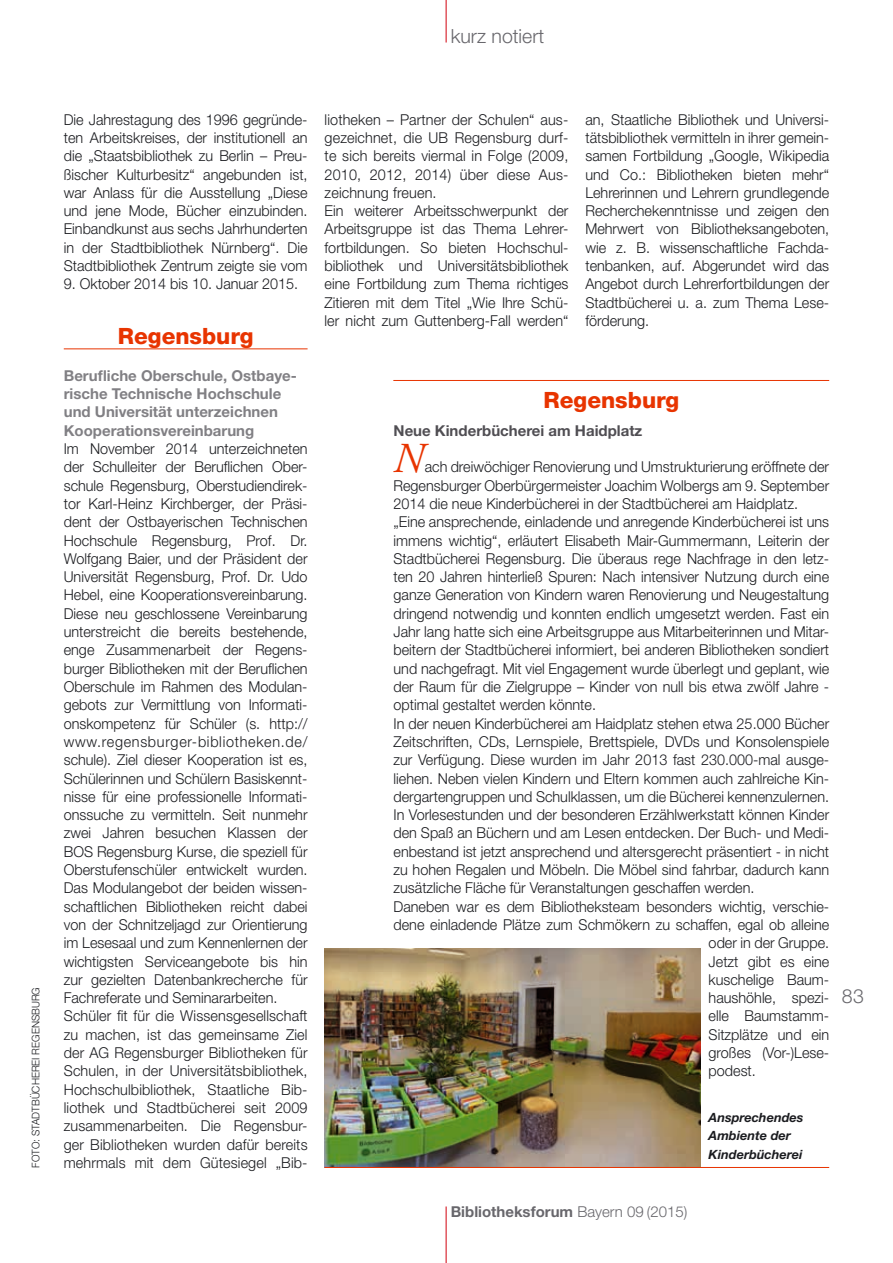
<style>
.page{position:relative;width:893px;height:1263px;background:#fff}
.page>*{position:absolute;margin:0;border:0;box-sizing:border-box;transform-origin:0 0}
.t1{font:italic 42.6px "Adobe Garamond";color:#e83400;scale:.96 1}
.t2{font:800 22.5px "Helvetica Neue";color:#e83400}
.t3{font:300 19.5px "Helvetica Neue";color:#68676c}
.t4{font:300 15px/18.3px "Helvetica Neue";color:#1b1c20;text-align:justify;scale:.96 1}
.t5{font:700 15px/18.3px "Helvetica Neue";color:#818084}
.t6{font:700 15px "Helvetica Neue";color:#68676c}
.t7{font:700 15px "Helvetica Neue";color:#504e53}
.t8{font:italic 700 12.75px/18.3px "Helvetica Neue";color:#1b1c20}
.t9{font:300 10.5px "Helvetica Neue";color:#1b1c20;scale:.96 1}
.s1{font-weight:300}
</style>
<div class="page">
<hr style="left:446px;top:0;width:1px;height:43px;background:#d1010e">
<hr style="left:446px;top:1206px;width:1px;height:57px;background:#d1010e">
<hr style="left:64px;top:348px;width:244px;height:1px;background:#e83400">
<hr style="left:393px;top:380px;width:436px;height:1px;background:#e83400">
<img style="left:325px;top:948px;width:375px;height:219px">
<hr style="left:324px;top:1167px;width:505px;height:1px;background:#e83400">
<h3 class="t3" style="left:451px;top:24px;width:95px">kurz notiert</h3>
<p class="t9" style="left:29px;top:1168px;width:190px;rotate:-90deg">FOTO: STADTBÜCHEREI REGENSBURG</p>
<p class="t4" style="left:64px;top:110px;width:255px">Die Jahrestagung des 1996 gegründe&shy;ten Arbeitskreises, der institutionell an die „Staatsbibliothek zu Berlin – Preu&shy;ßischer Kulturbesitz“ angebunden ist, war Anlass für die Ausstellung „Diese und jene Mode, Bücher einzubinden.<br>Einbandkunst aus sechs Jahrhunderten in der Stadtbibliothek Nürnberg“. Die Stadtbibliothek Zentrum zeigte sie vom</p>
<p class="t4" style="left:64px;top:275px;width:246px">9. Oktober 2014 bis 10. Januar 2015.</p>
<h2 class="t2" style="left:118px;top:323px;width:137px">Regensburg</h2>
<p class="t5" style="left:64px;top:366px;width:235px">Berufliche Oberschule, Ostbaye&shy;rische Technische Hochschule und Universität unterzeichnen<br>Kooperationsvereinbarung</p>
<p class="t4" style="left:64px;top:439px;width:255px;text-align:left">Im November 2014 unterzeichneten der Schulleiter der Beruflichen Ober&shy;schule Regensburg, Oberstudiendirek&shy;tor Karl-Heinz Kirchberger, der Präsi&shy;dent der Ostbayerischen Technischen Hochschule Regensburg, Prof. Dr.<br>Wolfgang Baier, und der Präsident der Universität Regensburg, Prof. Dr. Udo Hebel, eine Kooperationsvereinbarung.<br>Diese neu geschlossene Vereinbarung unterstreicht die bereits bestehende, enge Zusammenarbeit der Regens&shy;burger Bibliotheken mit der Beruflichen Oberschule im Rahmen des Modulan&shy;gebots zur Vermittlung von Informati&shy;onskompetenz für Schüler (s. http:// www.regensburger-bibliotheken.de/ schule). Ziel dieser Kooperation ist es, Schülerinnen und Schülern Basiskennt&shy;nisse für eine professionelle Informati&shy;onssuche zu vermitteln. Seit nunmehr zwei Jahren besuchen Klassen der BOS Regensburg Kurse, die speziell für Oberstufenschüler entwickelt wurden.<br>Das Modulangebot der beiden wissen&shy;schaftlichen Bibliotheken reicht dabei von der Schnitzeljagd zur Orientierung im Lesesaal und zum Kennenlernen der wichtigsten Serviceangebote bis hin zur gezielten Datenbankrecherche für Fachreferate und Seminararbeiten.<br>Schüler fit für die Wissensgesellschaft zu machen, ist das gemeinsame Ziel der AG Regensburger Bibliotheken für Schulen, in der Universitätsbibliothek, Hochschulbibliothek, Staatliche Bib&shy;liothek und Stadtbücherei seit 2009 zusammenarbeiten. Die Regensbur&shy;ger Bibliotheken wurden dafür bereits mehrmals mit dem Gütesiegel „Bib-</p>
<p class="t4" style="left:325px;top:110px;width:255px;text-align:left">liotheken – Partner der Schulen“ aus&shy;gezeichnet, die UB Regensburg durf&shy;te sich bereits viermal in Folge (2009, 2010, 2012, 2014) über diese Aus&shy;zeichnung freuen.<br>Ein weiterer Arbeitsschwerpunkt der Arbeitsgruppe ist das Thema Lehrer&shy;fortbildungen. So bieten Hochschul&shy;bibliothek und Universitätsbibliothek eine Fortbildung zum Thema richtiges Zitieren mit dem Titel „Wie Ihre Schü&shy;ler nicht zum Guttenberg-Fall werden“</p>
<p class="t4" style="left:585px;top:110px;width:255px">an, Staatliche Bibliothek und Universi&shy;tätsbibliothek vermitteln in ihrer gemein&shy;samen Fortbildung „Google, Wikipedia und Co.: Bibliotheken bieten mehr“ Lehrerinnen und Lehrern grundlegende Recherchekenntnisse und zeigen den Mehrwert von Bibliotheksangeboten, wie z. B. wissenschaftliche Fachda&shy;tenbanken, auf. Abgerundet wird das Angebot durch Lehrerfortbildungen der Stadtbücherei u. a. zum Thema Lese&shy;förderung.</p>
<h2 class="t2" style="left:544px;top:387px;width:137px">Regensburg</h2>
<p class="t7" style="left:394px;top:421px;width:250px">Neue Kinderbücherei am Haidplatz</p>
<h1 class="t1" style="left:394px;top:436px;width:33px">N</h1>
<p class="t4" style="left:425px;top:458px;width:423px">ach dreiwöchiger Renovierung und Umstrukturierung eröffnete der</p>
<p class="t4" style="left:394px;top:476px;width:455px">Regensburger Oberbürgermeister Joachim Wolbergs am 9. September</p>
<p class="t4" style="left:394px;top:494px;width:423px">2014 die neue Kinderbücherei in der Stadtbücherei am Haidplatz.</p>
<p class="t4" style="left:394px;top:512px;width:455px">„Eine ansprechende, einladende und anregende Kinderbücherei ist uns</p>
<p class="t4" style="left:394px;top:531px;width:455px">immens wichtig“, erläutert Elisabeth Mair-Gummermann, Leiterin der</p>
<p class="t4" style="left:394px;top:549px;width:455px">Stadtbücherei Regensburg. Die überaus rege Nachfrage in den letz-</p>
<p class="t4" style="left:394px;top:567px;width:455px">ten 20 Jahren hinterließ Spuren: Nach intensiver Nutzung durch eine</p>
<p class="t4" style="left:394px;top:586px;width:455px">ganze Generation von Kindern waren Renovierung und Neugestaltung</p>
<p class="t4" style="left:394px;top:604px;width:455px">dringend notwendig und konnten endlich umgesetzt werden. Fast ein</p>
<p class="t4" style="left:394px;top:622px;width:455px">Jahr lang hatte sich eine Arbeitsgruppe aus Mitarbeiterinnen und Mitar-</p>
<p class="t4" style="left:394px;top:641px;width:455px">beitern der Stadtbücherei informiert, bei anderen Bibliotheken sondiert</p>
<p class="t4" style="left:394px;top:659px;width:455px">und nachgefragt. Mit viel Engagement wurde überlegt und geplant, wie</p>
<p class="t4" style="left:394px;top:677px;width:455px">der Raum für die Zielgruppe – Kinder von null bis etwa zwölf Jahre -</p>
<p class="t4" style="left:394px;top:695px;width:212px">optimal gestaltet werden könnte.</p>
<p class="t4" style="left:394px;top:714px;width:455px">In der neuen Kinderbücherei am Haidplatz stehen etwa 25.000 Bücher</p>
<p class="t4" style="left:394px;top:732px;width:455px">Zeitschriften, CDs, Lernspiele, Brettspiele, DVDs und Konsolenspiele</p>
<p class="t4" style="left:394px;top:750px;width:455px">zur Verfügung. Diese wurden im Jahr 2013 fast 230.000-mal ausge-</p>
<p class="t4" style="left:394px;top:769px;width:455px">liehen. Neben vielen Kindern und Eltern kommen auch zahlreiche Kin-</p>
<p class="t4" style="left:394px;top:787px;width:455px">dergartengruppen und Schulklassen, um die Bücherei kennenzulernen.</p>
<p class="t4" style="left:394px;top:805px;width:455px">In Vorlesestunden und der besonderen Erzählwerkstatt können Kinder</p>
<p class="t4" style="left:394px;top:824px;width:455px">den Spaß an Büchern und am Lesen entdecken. Der Buch- und Medi-</p>
<p class="t4" style="left:394px;top:842px;width:455px">enbestand ist jetzt ansprechend und altersgerecht präsentiert - in nicht</p>
<p class="t4" style="left:394px;top:860px;width:455px">zu hohen Regalen und Möbeln. Die Möbel sind fahrbar, dadurch kann</p>
<p class="t4" style="left:394px;top:878px;width:377px">zusätzliche Fläche für Veranstaltungen geschaffen werden.</p>
<p class="t4" style="left:394px;top:897px;width:455px">Daneben war es dem Bibliotheksteam besonders wichtig, verschie-</p>
<p class="t4" style="left:394px;top:915px;width:455px">dene einladende Plätze zum Schmökern zu schaffen, egal ob alleine</p>
<p class="t4" style="left:709px;top:933px;width:127px">oder in der Gruppe.</p>
<p class="t4" style="left:709px;top:952px;width:127px">Jetzt gibt es eine</p>
<p class="t4" style="left:709px;top:970px;width:127px">kuschelige Baum-</p>
<p class="t4" style="left:709px;top:988px;width:127px">haushöhle, spezi-</p>
<p class="t4" style="left:709px;top:1007px;width:127px">elle Baumstamm-</p>
<p class="t4" style="left:709px;top:1025px;width:127px">Sitzplätze und ein</p>
<p class="t4" style="left:709px;top:1043px;width:127px">großes (Vor-)Lese-</p>
<p class="t4" style="left:709px;top:1061px;width:51px">podest.</p>
<h3 class="t3" style="left:842px;top:984px;width:24px">83</h3>
<p class="t8" style="left:709px;top:1108px;width:96px">Ansprechendes<br>Ambiente der<br>Kinderbücherei</p>
<p class="t6" style="left:451px;top:1202px;width:238px">Bibliotheksforum <span class="s1">Bayern 09 (2015)</span></p>
</div>
